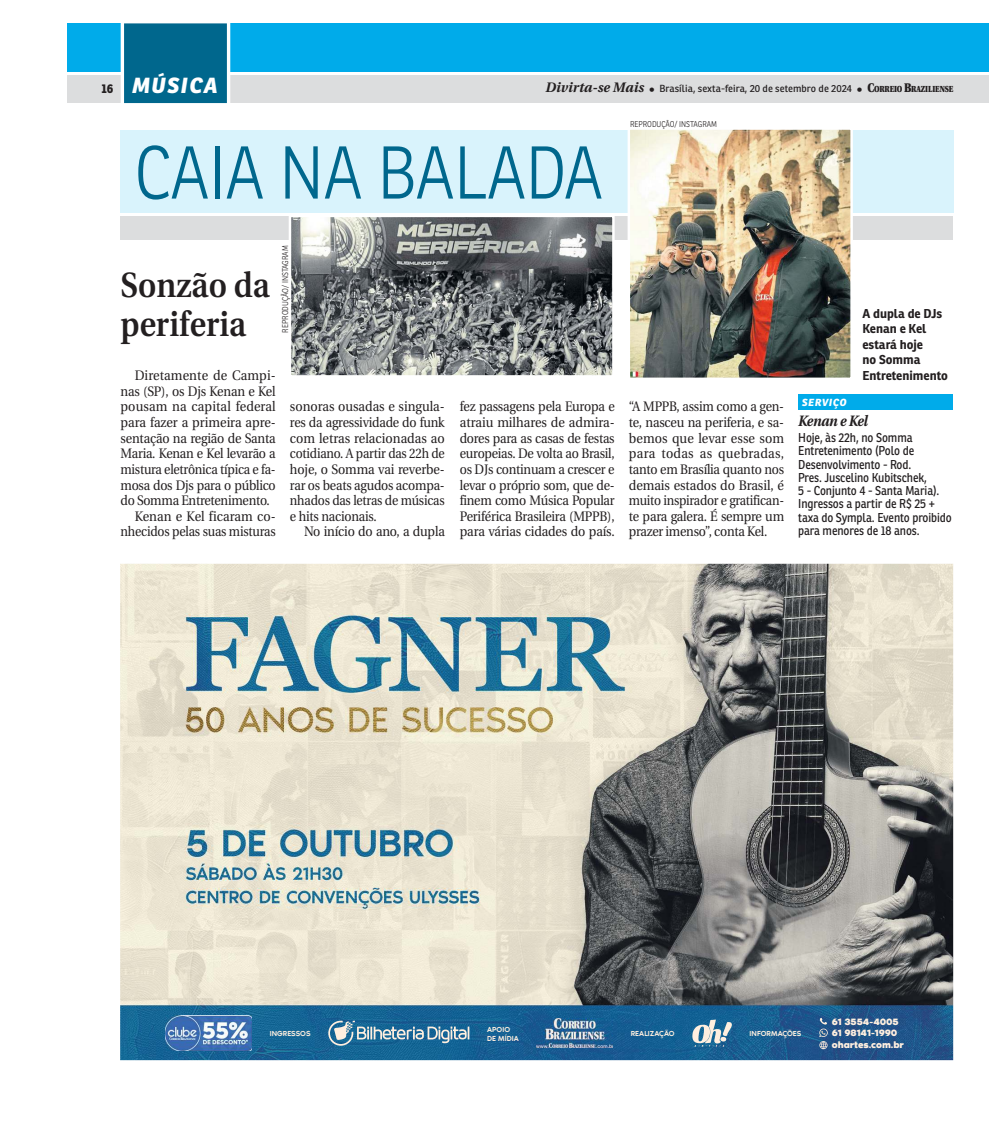
<style>
.page{position:relative;width:989px;height:1124px;background:#fff}
.page>*{position:absolute;margin:0;border:0;box-sizing:border-box;transform-origin:0 0}
.t1{font:300 72.5px "Ronnia";letter-spacing:-.015em;color:#00678d;scale:.9 1}
.t2{font:600 35px/39.1px "Utopia";color:#231f20;scale:.9 1}
.t3{font:italic 800 21.25px "Ronnia";letter-spacing:.075em;color:#fff}
.t4{font:italic 700 15px "Utopia";letter-spacing:-.02em;color:#231f20;scale:.9 1}
.t5{font:13.75px/15.6px "Utopia";letter-spacing:-.015em;color:#231f20;text-align:justify;scale:.91 1}
.t6{font:13.75px/15.6px "Utopia";letter-spacing:-.015em;color:#231f20;text-align:justify;scale:.9 1}
.t7{font:13.75px/15.6px "Utopia";letter-spacing:-.015em;color:#231f20;text-align:justify;scale:.92 1}
.t8{font:13.75px "Utopia";letter-spacing:-.015em;color:#231f20;scale:.89 1}
.t9{font:13.75px "Utopia";letter-spacing:.01em;color:#231f20;scale:.92 1}
.t10{font:13.75px "Utopia";letter-spacing:.005em;color:#231f20;scale:.92 1}
.t11{font:12.5px/13.2px "Ronnia";letter-spacing:-.01em;color:#231f20;scale:.9 1}
.t12{font:700 12.5px/15.6px "Ronnia";color:#231f20}
.t13{font:10px "Ronnia";letter-spacing:.005em;color:#231f20}
.t14{font:italic 800 10px "Ronnia";letter-spacing:.075em;color:#fff}
.t15{font:700 9.5px/11.4px "Noir Pro";letter-spacing:-.015em;color:#ffefdf}
.t16{font:300 8.12px "Ronnia";color:#231f20;scale:.9 1}
.t17{font:500 7.5px/9px "Noir Pro";letter-spacing:.005em;color:#ffefdf}
.s1{font-style:normal;font-size:12.5px;color:#231f20}
.s2{font-family:"Utopia";font-weight:700;font-style:italic;font-size:13.75px}
.s3{font-family:"Utopia";font-weight:900;font-size:12.5px}
.s4{font-family:"Utopia";font-weight:900;font-size:8.75px}
</style>
<div class="page">
<div style="left:68px;top:75px;width:920px;height:28px;background:#dcddde"></div>
<div style="left:68px;top:23px;width:920px;height:49px;background:#00abea"></div>
<div style="left:121px;top:23px;width:109px;height:81px;background:#fff"></div>
<div style="left:124px;top:23px;width:103px;height:80px;background:#00678d"></div>
<div style="left:120px;top:130px;width:833px;height:82px;background:#d9f3fc"></div>
<div style="left:120px;top:216px;width:833px;height:23px;background:#dcddde"></div>
<img style="left:293px;top:219px;width:317px;height:154px">
<div style="left:289px;top:215px;width:325px;height:162px;border:3px solid #fff"></div>
<img style="left:631px;top:131px;width:218px;height:245px">
<div style="left:627px;top:127px;width:226px;height:253px;border:3px solid #fff"></div>
<div style="left:798px;top:394px;width:154px;height:16px;background:#00abea"></div>
<img style="left:120px;top:563px;width:833px;height:496px">
<svg style="left:328px;top:1020px;width:141px;height:25px;background:#5086a7"></svg>
<svg style="left:692px;top:1019px;width:40px;height:27px"></svg>
<svg style="left:819px;top:1017px;width:8px;height:32px"></svg>
<img style="left:165px;top:1015px;width:87px;height:35px">
<img style="left:536px;top:1018px;width:77px;height:29px">
<h3 class="t3" style="left:101px;top:72px;width:118px"><span class="s1">16</span> MÚSICA</h3>
<p class="t13" style="left:545px;top:85px;width:409px"><span class="s2">Divirta-se Mais</span> <span class="s3">•</span> Brasília, sexta-feira, 20 de setembro de 2024 <span class="s3">• C</span><span class="s4">ORREIO</span> <span class="s3">B</span><span class="s4">RAZILIENSE</span></p>
<h1 class="t1" style="left:134px;top:135px;width:522px">CAIA NA BALADA</h1>
<p class="t16" style="left:630px;top:120px;width:98px">REPRODUÇÃO/ INSTAGRAM</p>
<p class="t16" style="left:281px;top:332px;width:98px;rotate:-90deg">REPRODUÇÃO/ INSTAGRAM</p>
<h2 class="t2" style="left:120px;top:268px;width:167px">Sonzão da periferia</h2>
<p class="t9" style="left:135px;top:368px;width:155px">Diretamente de Campi-</p>
<p class="t5" style="left:120px;top:383px;width:172px">nas (SP), os Djs Kenan e Kel</p>
<p class="t9" style="left:120px;top:399px;width:170px">pousam na capital federal</p>
<p class="t7" style="left:120px;top:414px;width:170px">para fazer a primeira apre-</p>
<p class="t5" style="left:120px;top:430px;width:172px">sentação na região de Santa</p>
<p class="t6" style="left:120px;top:446px;width:174px">Maria. Kenan e Kel levarão a</p>
<p class="t8" style="left:120px;top:461px;width:176px">mistura eletrônica típica e fa-</p>
<p class="t6" style="left:120px;top:477px;width:174px">mosa dos Djs para o público</p>
<p class="t6" style="left:120px;top:493px;width:167px">do Somma Entretenimento.</p>
<p class="t10" style="left:135px;top:508px;width:155px">Kenan e Kel ficaram co-</p>
<p class="t8" style="left:120px;top:524px;width:176px">nhecidos pelas suas misturas</p>
<p class="t7" style="left:290px;top:399px;width:170px">sonoras ousadas e singula&shy;res da agressividade do funk com letras relacionadas ao cotidiano. A partir das 22h de hoje, o Somma vai reverbe&shy;rar os beats agudos acompa&shy;nhados das letras de músicas e hits nacionais.</p>
<p class="t5" style="left:304px;top:524px;width:156px">No início do ano, a dupla</p>
<p class="t12" style="left:862px;top:306px;width:87px">A dupla de DJs<br>Kenan e Kel estará hoje<br>no Somma<br>Entretenimento</p>
<p class="t5" style="left:460px;top:399px;width:172px">fez passagens pela Europa e atraiu milhares de admira&shy;dores para as casas de festas europeias. De volta ao Brasil, os DJs continuam a crescer e levar o próprio som, que de&shy;finem como Música Popular Periférica Brasileira (MPPB), para várias cidades do país.</p>
<p class="t6" style="left:629px;top:399px;width:174px">“A MPPB, assim como a gen&shy;te, nasceu na periferia, e sa&shy;bemos que levar esse som para todas as quebradas, tanto em Brasília quanto nos demais estados do Brasil, é muito inspirador e gratifican&shy;te para galera. É sempre um prazer imenso”, conta Kel.</p>
<p class="t14" style="left:802px;top:398px;width:46px">SERVIÇO</p>
<p class="t4" style="left:798px;top:412px;width:79px">Kenan e Kel</p>
<p class="t11" style="left:798px;top:432px;width:172px">Hoje, às 22h, no Somma<br>Entretenimento (Polo de<br>Desenvolvimento - Rod.<br>Pres. Juscelino Kubitschek,<br>5 - Conjunto 4 - Santa Maria).<br>Ingressos a partir de R$ 25 + taxa do Sympla. Evento proibido para menores de 18 anos.</p>
<p class="t17" style="left:270px;top:1028px;width:42px">INGRESSOS</p>
<p class="t17" style="left:487px;top:1023px;width:33px">APOIO<br>DE MÍDIA</p>
<p class="t17" style="left:630px;top:1028px;width:45px">REALIZAÇÃO</p>
<p class="t17" style="left:749px;top:1028px;width:53px">INFORMAÇÕES</p>
<p class="t15" style="left:832px;top:1014px;width:74px">61 3554-4005<br>61 98141-1990 ohartes.com.br</p>
</div>
